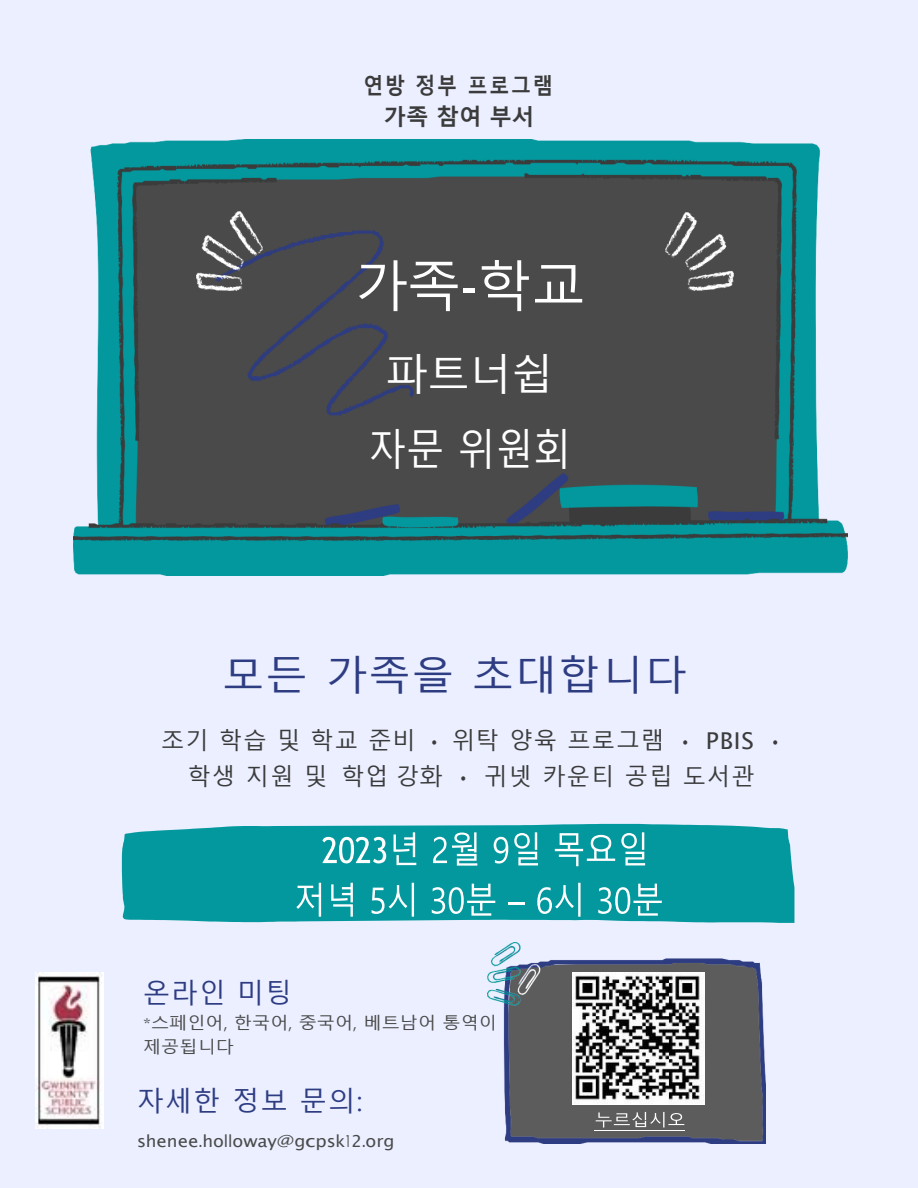
<style>
.page{position:relative;width:918px;height:1188px;background:#ebefff}
.page>*{position:absolute;margin:0;border:0;box-sizing:border-box;transform-origin:0 0}
.t1{font:54px "Malgun Gothic";color:#fff}
.t2{font:42px "Malgun Gothic";color:#fff;scale:.9 1}
.t3{font:42px "Malgun Gothic";color:#fff}
.t4{font:39.75px "Malgun Gothic";letter-spacing:.04em;color:#2e3c82;scale:1.05 1}
.t5{font:27px "Malgun Gothic";letter-spacing:.045em;color:#2e3c82}
.t6{font:23.25px/35.2px "Malgun Gothic";letter-spacing:.045em;color:#3b3b3b;text-align:center}
.t7{font:700 22.5px "Malgun Gothic";letter-spacing:.095em;color:#3b3b3b;scale:.89 1}
.t8{font:700 22.5px "Malgun Gothic";letter-spacing:.095em;color:#3b3b3b}
.t9{font:16.5px "Lucida Sans Unicode";letter-spacing:-.005em;color:#4a4a4a;scale:1.07 1}
.t10{font:16.5px "Malgun Gothic";letter-spacing:.005em;color:#4a4a4a;scale:1.09 1}
.s1{font-family:"Trebuchet MS"}
.s2{font-family:"Lucida Sans Unicode"}
.s3{font-family:"Lucida Sans Unicode";font-size:15px}
</style>
<div class="page">
<img style="left:74px;top:139px;width:774px;height:437px">
<img style="left:666px;top:212px;width:68px;height:78px">
<img style="left:196px;top:211px;width:67px;height:79px">
<img style="left:488px;top:943px;width:278px;height:201px">
<img style="left:573px;top:972px;width:131px;height:133px">
<svg style="left:596px;top:1112px;width:88px;height:16px"></svg>
<hr style="left:595px;top:1130px;width:90px;height:1px;background:#fff">
<img style="left:36px;top:972px;width:67px;height:156px">
<img style="left:122px;top:823px;width:673px;height:100px">
<svg style="left:322px;top:837px;width:64px;height:26px;background:#5ebdc0"></svg>
<svg style="left:394px;top:832px;width:22px;height:33px"></svg>
<svg style="left:433px;top:832px;width:44px;height:34px"></svg>
<svg style="left:494px;top:837px;width:14px;height:27px"></svg>
<svg style="left:514px;top:832px;width:24px;height:33px"></svg>
<svg style="left:555px;top:832px;width:90px;height:34px;background:#43b2b5"></svg>
<svg style="left:296px;top:883px;width:57px;height:34px;background:#3cafb3"></svg>
<svg style="left:372px;top:883px;width:42px;height:34px"></svg>
<svg style="left:432px;top:884px;width:63px;height:32px;background:#47b3b7"></svg>
<svg style="left:508px;top:902px;width:17px;height:2px"></svg>
<svg style="left:537px;top:883px;width:44px;height:34px"></svg>
<svg style="left:598px;top:884px;width:64px;height:32px;background:#46b3b7"></svg>
<p class="t7" style="left:363px;top:69px;width:214px">연방 정부 프로그램</p>
<p class="t8" style="left:384px;top:101px;width:152px">가족 참여 부서</p>
<p class="t1" style="left:354px;top:248px;width:233px">가족<span class="s1">-</span>학교</p>
<p class="t3" style="left:386px;top:345px;width:169px">파트너쉽</p>
<p class="t2" style="left:369px;top:419px;width:226px">자문 위원회</p>
<p class="t4" style="left:223px;top:647px;width:444px">모든 가족을 초대합니다</p>
<p class="t6" style="left:161px;top:721px;width:623px">조기 학습 및 학교 준비 <span class="s2">•</span> 위탁 양육 프로그램 <span class="s2">• PBIS • </span>학생 지원 및 학업 강화 <span class="s2">•</span> 귀넷 카운티 공립 도서관</p>
<h1 class="t5" style="left:143px;top:973px;width:150px">온라인 미팅</h1>
<p class="t10" style="left:143px;top:1011px;width:326px"><span class="s3">*</span>스페인어, 한국어, 중국어, 베트남어 통역이</p>
<p class="t10" style="left:143px;top:1035px;width:85px">제공됩니다</p>
<p class="t5" style="left:137px;top:1082px;width:227px">자세한 정보 문의:</p>
<p class="t9" style="left:137px;top:1129px;width:242px">shenee.holloway@gcpsk12.org</p>
</div>
